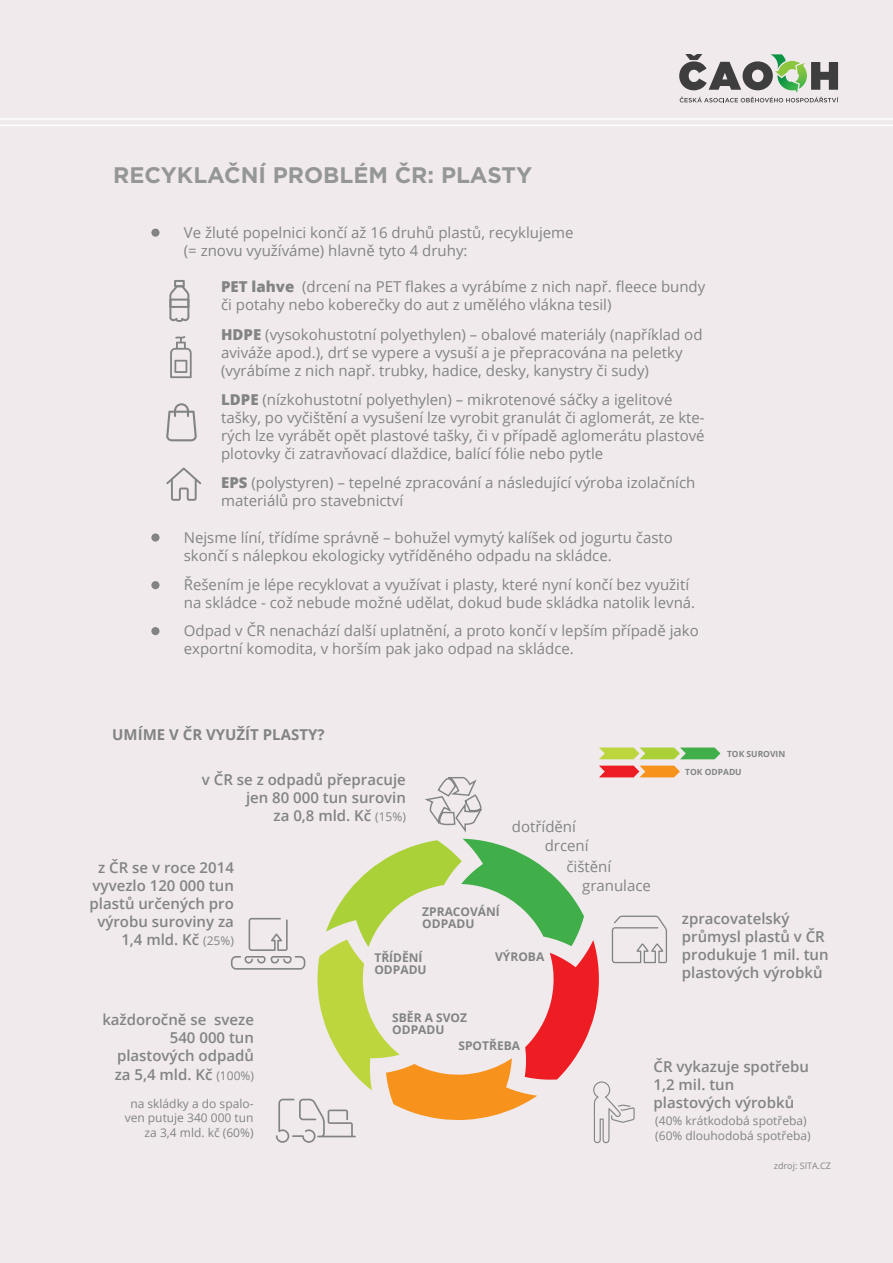
<style>
.page{position:relative;width:893px;height:1263px;background:#f0eaec}
.page>*{position:absolute;margin:0;border:0;box-sizing:border-box;transform-origin:0 0}
.t1{font:700 22.5px "Gotham";color:#959797}
.t2{font:15px/18px "Open Sans";color:#828483}
.t3{font:600 15px/18px "Open Sans";color:#828483;text-align:right}
.t4{font:700 15px "Open Sans";color:#828483}
.t5{font:12px/14.4px "Open Sans";color:#828483;text-align:right}
.t6{font:700 12px/12px "Open Sans";color:#828483}
.t7{font:9px "Open Sans";color:#828483}
.t8{font:700 8.55px "Open Sans";color:#828483}
.s1{font-weight:800}
.s2{font-weight:400;font-size:12px}
</style>
<div class="page">
<div style="left:151px;top:229px;width:9px;height:8px;background:#828483;border-radius:50%"></div>
<div style="left:151px;top:533px;width:9px;height:9px;background:#828483;border-radius:50%"></div>
<div style="left:151px;top:581px;width:9px;height:8px;background:#828483;border-radius:50%"></div>
<div style="left:151px;top:627px;width:9px;height:8px;background:#828483;border-radius:50%"></div>
<svg style="left:166px;top:403px;width:31px;height:38px"></svg>
<svg style="left:166px;top:467px;width:35px;height:34px"></svg>
<svg style="left:169px;top:280px;width:20px;height:42px"></svg>
<svg style="left:170px;top:336px;width:22px;height:42px"></svg>
<hr style="left:0;top:118px;width:893px;height:2px;background:#fff">
<hr style="left:0;top:125px;width:893px;height:1px;background:#fff">
<svg style="left:231px;top:747px;width:489px;height:396px"></svg>
<svg style="left:679px;top:54px;width:159px;height:48px"></svg>
<p class="t1" style="left:113px;top:160px;width:421px">RECYKLAČNÍ PROBLÉM ČR: PLASTY</p>
<p class="t2" style="left:184px;top:223px;width:391px">Ve žluté popelnici končí až 16 druhů plastů, recyklujeme (= znovu využíváme) hlavně tyto 4 druhy:</p>
<p class="t2" style="left:221px;top:277px;width:486px"><span class="s1">PET lahve</span> (drcení na PET flakes a vyrábíme z nich např. fleece bundy či potahy nebo koberečky do aut z umělého vlákna tesil)</p>
<p class="t2" style="left:221px;top:325px;width:483px"><span class="s1">HDPE</span> (vysokohustotní polyethylen) – obalové materiály (například od aviváže apod.), drť se vypere a vysuší a je přepracována na peletky (vyrábíme z nich např. trubky, hadice, desky, kanystry či sudy)</p>
<p class="t2" style="left:221px;top:390px;width:485px"><span class="s1">LDPE</span> (nízkohustotní polyethylen) – mikrotenové sáčky a igelitové tašky, po vyčištění a vysušení lze vyrobit granulát či aglomerát, ze kte&shy;rých lze vyrábět opět plastové tašky, či v případě aglomerátu plastové plotovky či zatravňovací dlaždice, balící fólie nebo pytle</p>
<p class="t2" style="left:221px;top:473px;width:476px"><span class="s1">EPS</span> (polystyren) – tepelné zpracování a následující výroba izolačních materiálů pro stavebnictví</p>
<p class="t2" style="left:184px;top:528px;width:491px">Nejsme líní, třídíme správně – bohužel vymytý kalíšek od jogurtu často skončí s nálepkou ekologicky vytříděného odpadu na skládce.</p>
<p class="t2" style="left:184px;top:576px;width:513px">Řešením je lépe recyklovat a využívat i plasty, které nyní končí bez využití na skládce - což nebude možné udělat, dokud bude skládka natolik levná.</p>
<p class="t2" style="left:184px;top:621px;width:517px">Odpad v ČR nenachází další uplatnění, a proto končí v lepším případě jako exportní komodita, v horším pak jako odpad na skládce.</p>
<p class="t4" style="left:112px;top:724px;width:214px">UMÍME V ČR VYUŽÍT PLASTY?</p>
<p class="t8" style="left:727px;top:748px;width:60px">TOK SUROVIN</p>
<p class="t8" style="left:685px;top:766px;width:58px">TOK ODPADU</p>
<p class="t3" style="left:202px;top:770px;width:205px">v ČR se z odpadů přepracuje jen 80 000 tun surovin<br>za 0,8 mld. Kč <span class="s2">(15%)</span></p>
<p class="t2" style="left:512px;top:817px;width:66px">dotřídění</p>
<p class="t2" style="left:566px;top:857px;width:46px">čištění</p>
<p class="t2" style="left:582px;top:876px;width:70px">granulace</p>
<p class="t2" style="left:545px;top:836px;width:45px">drcení</p>
<p class="t3" style="left:90px;top:858px;width:146px">z ČR se v roce 2014 vyvezlo 120 000 tun plastů určených pro výrobu suroviny za<br>1,4 mld. Kč <span class="s2">(25%)</span></p>
<p class="t6" style="left:422px;top:905px;width:79px">ZPRACOVÁNÍ<br>ODPADU</p>
<p class="t6" style="left:495px;top:950px;width:51px">VÝROBA</p>
<p class="t3" style="left:682px;top:909px;width:148px;text-align:left">zpracovatelský průmysl plastů v ČR produkuje 1 mil. tun plastových výrobků</p>
<p class="t6" style="left:374px;top:951px;width:54px">TŘÍDĚNÍ<br>ODPADU</p>
<p class="t6" style="left:392px;top:1011px;width:76px">SBĚR A SVOZ<br>ODPADU</p>
<p class="t3" style="left:102px;top:1011px;width:153px">každoročně se sveze<br>540 000 tun</p>
<p class="t3" style="left:117px;top:1047px;width:138px">plastových odpadů</p>
<p class="t3" style="left:115px;top:1065px;width:141px">za 5,4 mld. Kč <span class="s2">(100%)</span></p>
<p class="t6" style="left:458px;top:1039px;width:63px">SPOTŘEBA</p>
<p class="t3" style="left:654px;top:1057px;width:157px;text-align:left">ČR vykazuje spotřebu<br>1,2 mil. tun plastových výrobků</p>
<p class="t5" style="left:125px;top:1096px;width:130px">na skládky a do spalo&shy;ven putuje 340 000 tun za 3,4 mld. kč (60%)</p>
<p class="t5" style="left:655px;top:1113px;width:153px">(40% krátkodobá spotřeba)</p>
<p class="t5" style="left:655px;top:1128px;width:157px">(60% dlouhodobá spotřeba)</p>
<p class="t7" style="left:774px;top:1160px;width:59px">zdroj: SITA.CZ</p>
</div>
